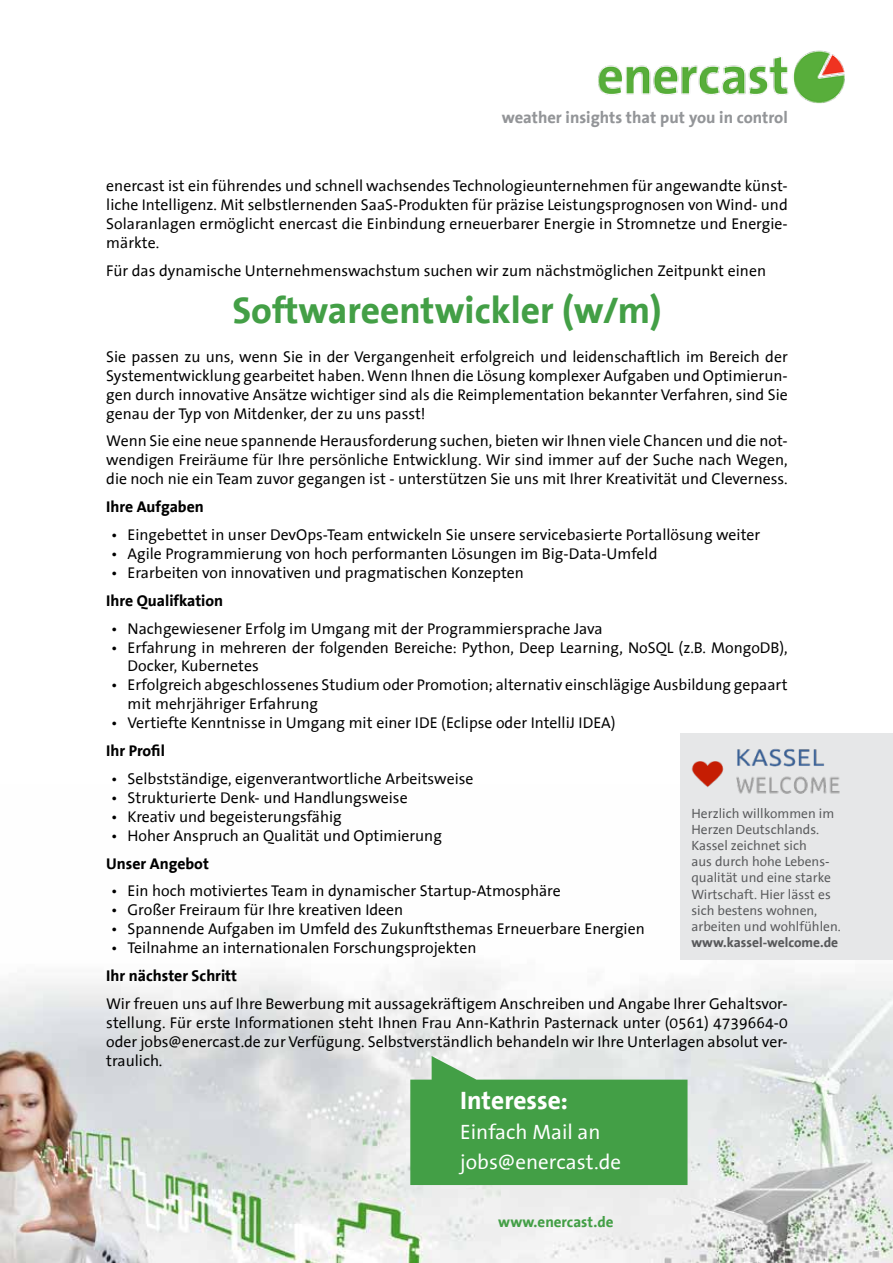
<style>
.page{position:relative;width:893px;height:1263px;background:#fff}
.page>*{position:absolute;margin:0;border:0;box-sizing:border-box;transform-origin:0 0}
.t1{font:700 37.5px "The Sans Office";color:#439f46}
.t2{font:700 25.5px "The Sans Office";color:#fff}
.t3{font:21px/30px "The Sans Office";color:#fff}
.t4{font:700 16.5px "The Sans Office";color:#939598}
.t5{font:15.75px/18.9px "The Sans Office";color:#000;text-align:justify}
.t6{font:700 15.75px "The Sans Office";color:#000}
.t7{font:700 15px "The Sans Office";color:#439f46}
.t8{font:13.5px/16.2px "The Sans Office";color:#58595b}
.t9{font:700 13.5px "The Sans Office";color:#58595b}
</style>
<div class="page">
<img style="left:0;top:784px;width:893px;height:479px">
<img style="left:598px;top:50px;width:247px;height:53px">
<svg style="left:410px;top:1056px;width:277px;height:129px;background:#5eab61"></svg>
<div style="left:681px;top:733px;width:212px;height:227px;background:#e6e7e8"></div>
<img style="left:691px;top:748px;width:149px;height:46px">
<p class="t4" style="left:502px;top:109px;width:287px">weather insights that put you in control</p>
<p class="t5" style="left:106px;top:177px;width:683px">enercast ist ein führendes und schnell wachsendes Technologieunternehmen für angewandte künst&shy;liche Intelligenz. Mit selbstlernenden SaaS-Produkten für präzise Leistungsprognosen von Wind- und Solaranlagen ermöglicht enercast die Einbindung erneuerbarer Energie in Stromnetze und Energie&shy;märkte.</p>
<p class="t5" style="left:106px;top:262px;width:661px">Für das dynamische Unternehmenswachstum suchen wir zum nächstmöglichen Zeitpunkt einen</p>
<h1 class="t1" style="left:232px;top:291px;width:431px">Softwareentwickler (w/m)</h1>
<p class="t5" style="left:106px;top:348px;width:683px">Sie passen zu uns, wenn Sie in der Vergangenheit erfolgreich und leidenschaftlich im Bereich der Systementwicklung gearbeitet haben. Wenn Ihnen die Lösung komplexer Aufgaben und Optimierun&shy;gen durch innovative Ansätze wichtiger sind als die Reimplementation bekannter Verfahren, sind Sie genau der Typ von Mitdenker, der zu uns passt!</p>
<p class="t5" style="left:106px;top:432px;width:683px">Wenn Sie eine neue spannende Herausforderung suchen, bieten wir Ihnen viele Chancen und die not&shy;wendigen Freiräume für Ihre persönliche Entwicklung. Wir sind immer auf der Suche nach Wegen, die noch nie ein Team zuvor gegangen ist - unterstützen Sie uns mit Ihrer Kreativität und Cleverness.</p>
<p class="t6" style="left:106px;top:498px;width:99px">Ihre Aufgaben</p>
<p class="t5" style="left:111px;top:526px;width:651px">• Eingebettet in unser DevOps-Team entwickeln Sie unsere servicebasierte Portallösung weiter</p>
<p class="t5" style="left:111px;top:545px;width:548px">• Agile Programmierung von hoch performanten Lösungen im Big-Data-Umfeld</p>
<p class="t5" style="left:111px;top:564px;width:415px">• Erarbeiten von innovativen und pragmatischen Konzepten</p>
<p class="t6" style="left:106px;top:592px;width:118px">Ihre Qualifkation</p>
<p class="t5" style="left:111px;top:619px;width:494px">• Nachgewiesener Erfolg im Umgang mit der Programmiersprache Java</p>
<p class="t5" style="left:128px;top:638px;width:662px;text-indent:-17px">• Erfahrung in mehreren der folgenden Bereiche: Python, Deep Learning, NoSQL (z.B. MongoDB),<br>Docker, Kubernetes</p>
<p class="t5" style="left:128px;top:676px;width:661px;text-indent:-17px">• Erfolgreich abgeschlossenes Studium oder Promotion; alternativ einschlägige Ausbildung gepaart mit mehrjähriger Erfahrung</p>
<p class="t5" style="left:111px;top:714px;width:507px">• Vertiefte Kenntnisse in Umgang mit einer IDE (Eclipse oder IntelliJ IDEA)</p>
<p class="t6" style="left:106px;top:742px;width:60px">Ihr Profil</p>
<p class="t5" style="left:111px;top:770px;width:364px">• Selbstständige, eigenverantwortliche Arbeitsweise</p>
<p class="t5" style="left:111px;top:789px;width:299px">• Strukturierte Denk- und Handlungsweise</p>
<p class="t5" style="left:111px;top:808px;width:233px">• Kreativ und begeisterungsfähig</p>
<p class="t5" style="left:111px;top:826px;width:333px">• Hoher Anspruch an Qualität und Optimierung</p>
<p class="t6" style="left:106px;top:855px;width:104px">Unser Angebot</p>
<p class="t5" style="left:111px;top:882px;width:452px">• Ein hoch motiviertes Team in dynamischer Startup-Atmosphäre</p>
<p class="t5" style="left:111px;top:901px;width:294px">• Großer Freiraum für Ihre kreativen Ideen</p>
<p class="t5" style="left:111px;top:920px;width:536px">• Spannende Aufgaben im Umfeld des Zukunftsthemas Erneuerbare Energien</p>
<p class="t5" style="left:111px;top:939px;width:367px">• Teilnahme an internationalen Forschungsprojekten</p>
<p class="t6" style="left:106px;top:967px;width:132px">Ihr nächster Schritt</p>
<p class="t5" style="left:106px;top:995px;width:683px">Wir freuen uns auf Ihre Bewerbung mit aussagekräftigem Anschreiben und Angabe Ihrer Gehaltsvor&shy;stellung. Für erste Informationen steht Ihnen Frau Ann-Kathrin Pasternack unter (0561) 4739664‑0 oder jobs@enercast.de zur Verfügung. Selbstverständlich behandeln wir Ihre Unterlagen absolut ver&shy;traulich.</p>
<h2 class="t2" style="left:460px;top:1087px;width:109px">Interesse:</h2>
<h3 class="t3" style="left:460px;top:1118px;width:162px">Einfach Mail an jobs@enercast.de</h3>
<p class="t8" style="left:691px;top:805px;width:151px">Herzlich willkommen im<br>Herzen Deutschlands.<br>Kassel zeichnet sich<br>aus durch hohe Lebens&shy;qualität und eine starke<br>Wirtschaft. Hier lässt es sich bestens wohnen, arbeiten und wohlfühlen.</p>
<p class="t9" style="left:691px;top:936px;width:148px">www.kassel-welcome.de</p>
<p class="t7" style="left:498px;top:1214px;width:117px">www.enercast.de</p>
</div>
